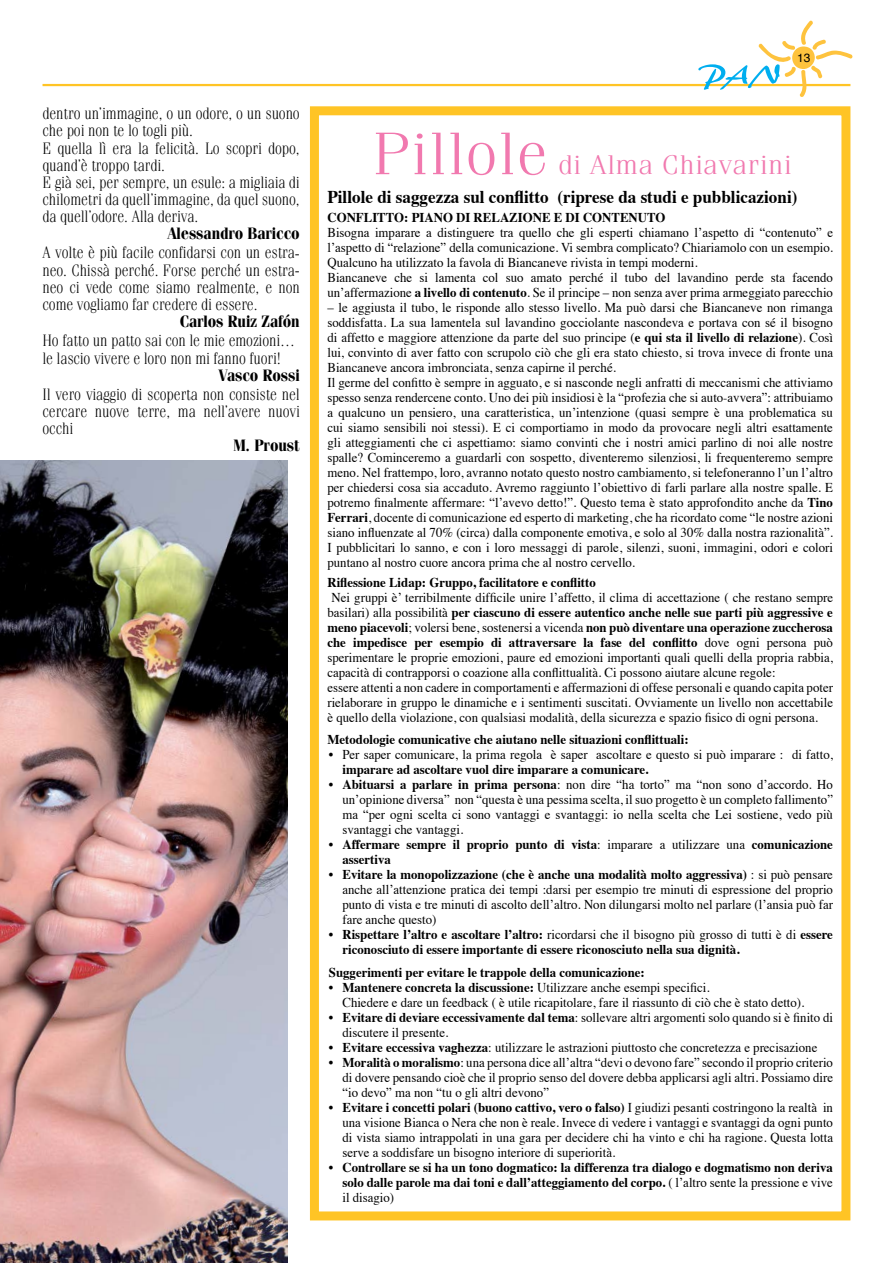
<style>
.page{position:relative;width:893px;height:1263px;background:#fff}
.page>*{position:absolute;margin:0;border:0;box-sizing:border-box;transform-origin:0 0}
.t1{font:300 60px "Fenice";letter-spacing:.01em;color:#f179af;scale:1.14 1}
.t2{font:300 27px "Fenice";letter-spacing:.01em;color:#f179af;scale:1.14 1}
.t3{font:700 18px "Times";color:#000;scale:.95 1}
.t4{font:300 16.5px/17.1px "Fenice";letter-spacing:-.01em;color:#000;scale:.9 1}
.t5{font:700 16.5px "Fenice";letter-spacing:-.01em;color:#000;scale:.9 1}
.t6{font:13.5px/15px "Times";color:#000;scale:.95 1}
.t7{font:700 13.5px/15px "Times";color:#000;scale:.95 1}
.t8{font:12px "Helvetica";color:#000}
.s1{font-weight:700}
.s2{font-weight:400}
</style>
<div class="page">
<div style="left:310px;top:106px;width:540px;height:1114px;border:9px solid #ffc425"></div>
<img style="left:0;top:460px;width:287px;height:803px">
<hr style="left:43px;top:84px;width:807px;height:2px;background:#ffc425">
<svg style="left:698px;top:21px;width:154px;height:76px"></svg>
<p class="t4" style="left:43px;top:105px;width:287px">dentro un’immagine, o un odore, o un suono che poi non te lo togli più.<br>E quella lì era la felicità. Lo scopri dopo, quand’è troppo tardi.<br>E già sei, per sempre, un esule: a migliaia di chilometri da quell’immagine, da quel suono, da quell’odore. Alla deriva.</p>
<p class="t5" style="left:167px;top:223px;width:149px">Alessandro Baricco</p>
<p class="t4" style="left:43px;top:244px;width:287px;text-align:justify">A volte è più facile confidarsi con un estra&shy;neo. Chissà perché. Forse perché un estra&shy;neo ci vede come siamo realmente, e non come vogliamo far credere di essere.</p>
<p class="t5" style="left:180px;top:311px;width:135px">Carlos Ruiz Zafón</p>
<p class="t4" style="left:43px;top:332px;width:282px">Ho fatto un patto sai con le mie emozioni… le lascio vivere e loro non mi fanno fuori!</p>
<p class="t5" style="left:219px;top:365px;width:91px">Vasco Rossi</p>
<p class="t4" style="left:43px;top:386px;width:287px;text-align:justify">Il vero viaggio di scoperta non consiste nel cercare nuove terre, ma nell’avere nuovi occhi</p>
<p class="t5" style="left:233px;top:436px;width:75px">M. Proust</p>
<p class="t8" style="left:797px;top:49px;width:15px">13</p>
<h1 class="t1" style="left:372px;top:119px;width:156px">Pillole</h1>
<h2 class="t2" style="left:558px;top:149px;width:207px">di Alma Chiavarini</h2>
<h3 class="t3" style="left:327px;top:180px;width:496px">Pillole di saggezza sul conflitto (riprese da studi e pubblicazioni)</h3>
<p class="t7" style="left:327px;top:209px;width:357px">CONFLITTO: PIANO DI RELAZIONE E DI CONTENUTO</p>
<p class="t6" style="left:327px;top:224px;width:534px">Bisogna imparare a distinguere tra quello che gli esperti chiamano l’aspetto di “contenuto” e l’aspetto di “relazione” della comunicazione. Vi sembra complicato? Chiariamolo con un esempio.<br>Qualcuno ha utilizzato la favola di Biancaneve rivista in tempi moderni.<br>Biancaneve che si lamenta col suo amato perché il tubo del lavandino perde sta facendo un’affermazione <span class="s1">a livello di contenuto</span>. Se il principe – non senza aver prima armeggiato parecchio</p>
<p class="t6" style="left:327px;top:299px;width:534px">– le aggiusta il tubo, le risponde allo stesso livello. Ma può darsi che Biancaneve non rimanga soddisfatta. La sua lamentela sul lavandino gocciolante nascondeva e portava con sé il bisogno di affetto e maggiore attenzione da parte del suo principe (<span class="s1">e qui sta il livello di relazione</span>). Così lui, convinto di aver fatto con scrupolo ciò che gli era stato chiesto, si trova invece di fronte una Biancaneve ancora imbronciata, senza capirne il perché.<br>Il germe del confitto è sempre in agguato, e si nasconde negli anfratti di meccanismi che attiviamo spesso senza rendercene conto. Uno dei più insidiosi è la “profezia che si auto-avvera”: attribuiamo a qualcuno un pensiero, una caratteristica, un’intenzione (quasi sempre è una problematica su cui siamo sensibili noi stessi). E ci comportiamo in modo da provocare negli altri esattamente gli atteggiamenti che ci aspettiamo: siamo convinti che i nostri amici parlino di noi alle nostre spalle? Cominceremo a guardarli con sospetto, diventeremo silenziosi, li frequenteremo sempre meno. Nel frattempo, loro, avranno notato questo nostro cambiamento, si telefoneranno l’un l’altro per chiedersi cosa sia accaduto. Avremo raggiunto l’obiettivo di farli parlare alla nostre spalle. E potremo finalmente affermare: “l’avevo detto!”. Questo tema è stato approfondito anche da <span class="s1">Tino Ferrari</span>, docente di comunicazione ed esperto di marketing, che ha ricordato come “le nostre azioni siano influenzate al 70% (circa) dalla componente emotiva, e solo al 30% dalla nostra razionalità”.<br>I pubblicitari lo sanno, e con i loro messaggi di parole, silenzi, suoni, immagini, odori e colori puntano al nostro cuore ancora prima che al nostro cervello.</p>
<p class="t7" style="left:327px;top:573px;width:284px">Riflessione Lidap: Gruppo, facilitatore e conflitto</p>
<p class="t6" style="left:327px;top:589px;width:534px;text-indent:4px">Nei gruppi è’ terribilmente difficile unire l’affetto, il clima di accettazione ( che restano sempre basilari) alla possibilità <span class="s1">per ciascuno di essere autentico anche nelle sue parti più aggressive e meno piacevoli</span>; volersi bene, sostenersi a vicenda <span class="s1">non può diventare una operazione zuccherosa che impedisce per esempio di attraversare la fase del conflitto</span> dove ogni persona può sperimentare le proprie emozioni, paure ed emozioni importanti quali quelli della propria rabbia, capacità di contrapporsi o coazione alla conflittualità. Ci possono aiutare alcune regole:<br>essere attenti a non cadere in comportamenti e affermazioni di offese personali e quando capita poter rielaborare in gruppo le dinamiche e i sentimenti suscitati. Ovviamente un livello non accettabile è quello della violazione, con qualsiasi modalità, della sicurezza e spazio fisico di ogni persona.</p>
<p class="t7" style="left:327px;top:731px;width:382px">Metodologie comunicative che aiutano nelle situazioni conflittuali:</p>
<p class="t6" style="left:329px;top:746px;width:532px">• Per saper comunicare, la prima regola è saper ascoltare e questo si può imparare : di fatto,</p>
<p class="t7" style="left:342px;top:761px;width:324px">imparare ad ascoltare vuol dire imparare a comunicare.</p>
<p class="t6" style="left:342px;top:776px;width:518px;text-align:justify;text-indent:-14px">• <span class="s1">Abituarsi a parlare in prima persona</span>: non dire “ha torto” ma “non sono d’accordo. Ho un’opinione diversa” non “questa è una pessima scelta, il suo progetto è un completo fallimento” ma “per ogni scelta ci sono vantaggi e svantaggi: io nella scelta che Lei sostiene, vedo più svantaggi che vantaggi.</p>
<p class="t7" style="left:342px;top:836px;width:518px;text-indent:-14px"><span class="s2">•</span> Affermare sempre il proprio punto di vista<span class="s2">: imparare a utilizzare una</span> comunicazione assertiva</p>
<p class="t6" style="left:342px;top:866px;width:518px;text-align:justify;text-indent:-14px">• <span class="s1">Evitare la monopolizzazione (che è anche una modalità molto aggressiva)</span> : si può pensare anche all’attenzione pratica dei tempi :darsi per esempio tre minuti di espressione del proprio punto di vista e tre minuti di ascolto dell’altro. Non dilungarsi molto nel parlare (l’ansia può far fare anche questo)</p>
<p class="t7" style="left:342px;top:926px;width:518px;text-indent:-14px"><span class="s2">•</span> Rispettare l’altro e ascoltare l’altro: <span class="s2">ricordarsi che il bisogno più grosso di tutti è di</span> essere riconosciuto di essere importante di essere riconosciuto nella sua dignità.</p>
<p class="t7" style="left:329px;top:963px;width:334px">Suggerimenti per evitare le trappole della comunicazione:</p>
<p class="t6" style="left:342px;top:979px;width:488px;text-indent:-14px">• <span class="s1">Mantenere concreta la discussione:</span> Utilizzare anche esempi specifici.<br>Chiedere e dare un feedback ( è utile ricapitolare, fare il riassunto di ciò che è stato detto).</p>
<p class="t6" style="left:342px;top:1009px;width:518px;text-indent:-14px">• <span class="s1">Evitare di deviare eccessivamente dal tema</span>: sollevare altri argomenti solo quando si è finito di discutere il presente.</p>
<p class="t6" style="left:329px;top:1039px;width:516px">• <span class="s1">Evitare eccessiva vaghezza</span>: utilizzare le astrazioni piuttosto che concretezza e precisazione</p>
<p class="t6" style="left:342px;top:1054px;width:518px;text-align:justify;text-indent:-14px">• <span class="s1">Moralità o moralismo</span>: una persona dice all’altra “devi o devono fare” secondo il proprio criterio di dovere pensando cioè che il proprio senso del dovere debba applicarsi agli altri. Possiamo dire “io devo” ma non “tu o gli altri devono”</p>
<p class="t6" style="left:342px;top:1099px;width:518px;text-align:justify;text-indent:-14px">• <span class="s1">Evitare i concetti polari (buono cattivo, vero o falso)</span> I giudizi pesanti costringono la realtà in una visione Bianca o Nera che non è reale. Invece di vedere i vantaggi e svantaggi da ogni punto di vista siamo intrappolati in una gara per decidere chi ha vinto e chi ha ragione. Questa lotta serve a soddisfare un bisogno interiore di superiorità.</p>
<p class="t7" style="left:342px;top:1158px;width:518px;text-align:justify;text-indent:-14px"><span class="s2">•</span> Controllare se si ha un tono dogmatico: la differenza tra dialogo e dogmatismo non deriva solo dalle parole ma dai toni e dall’atteggiamento del corpo. <span class="s2">( l’altro sente la pressione e vive il disagio)</span></p>
</div>
